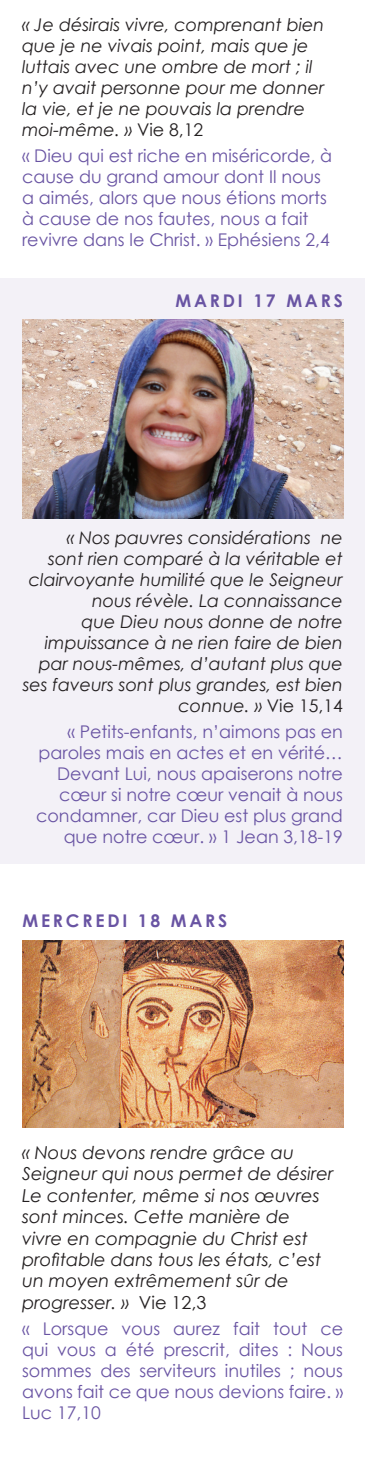
<style>
.page{position:relative;width:365px;height:1474px;background:#fff}
.page>*{position:absolute;margin:0;border:0;box-sizing:border-box;transform-origin:0 0}
.t1{font:italic 17.85px/21.3px "Century Gothic";color:#231f20}
.t2{font:17.5px/21px "Century Gothic";color:#6954a3}
.t3{font:italic 17.5px/21px "Century Gothic";color:#231f20}
.t4{font:700 17.5px "Century Gothic";letter-spacing:.16em;color:#6954a3}
.s1{font-style:normal}
</style>
<div class="page">
<div style="left:0;top:278px;width:364px;height:585px;background:#f3f1f7"></div>
<img style="left:22px;top:320px;width:320px;height:198px">
<img style="left:22px;top:940px;width:320px;height:187px">
<p class="t3" style="left:22px;top:14px;width:303px">« Je désirais vivre, comprenant bien que je ne vivais point, mais que je luttais avec une ombre de mort ; il n’y avait personne pour me donner la vie, et je ne pouvais la prendre moi-même. » <span class="s1">Vie 8,12</span></p>
<p class="t2" style="left:22px;top:145px;width:311px">« Dieu qui est riche en miséricorde, à cause du grand amour dont Il nous a aimés, alors que nous étions morts à cause de nos fautes, nous a fait revivre dans le Christ. » Ephésiens 2,4</p>
<p class="t4" style="left:175px;top:288px;width:168px">MARDI 17 MARS</p>
<p class="t3" style="left:23px;top:527px;width:321px;text-align:right">« Nos pauvres considérations ne<br>sont rien comparé à la véritable et clairvoyante humilité que le Seigneur nous révèle. La connaissance<br>que Dieu nous donne de notre impuissance à ne rien faire de bien par nous-mêmes, d’autant plus que ses faveurs sont plus grandes, est bien connue. » <span class="s1">Vie 15,14</span></p>
<p class="t2" style="left:36px;top:721px;width:307px;text-align:right">« Petits-enfants, n’aimons pas en paroles mais en actes et en vérité… Devant Lui, nous apaiserons notre cœur si notre cœur venait à nous condamner, car Dieu est plus grand que notre cœur. » 1 Jean 3,18-19</p>
<p class="t4" style="left:22px;top:907px;width:206px">MERCREDI 18 MARS</p>
<p class="t1" style="left:22px;top:1141px;width:312px">« Nous devons rendre grâce au<br>Seigneur qui nous permet de désirer<br>Le contenter, même si nos œuvres sont minces. Cette manière de vivre en compagnie du Christ est profitable dans tous les états, c’est un moyen extrêmement sûr de progresser. » <span class="s1">Vie 12,3</span></p>
<p class="t2" style="left:22px;top:1317px;width:322px;text-align:justify">« Lorsque vous aurez fait tout ce qui vous a été prescrit, dites : Nous sommes des serviteurs inutiles ; nous avons fait ce que nous devions faire. » Luc 17,10</p>
</div>
